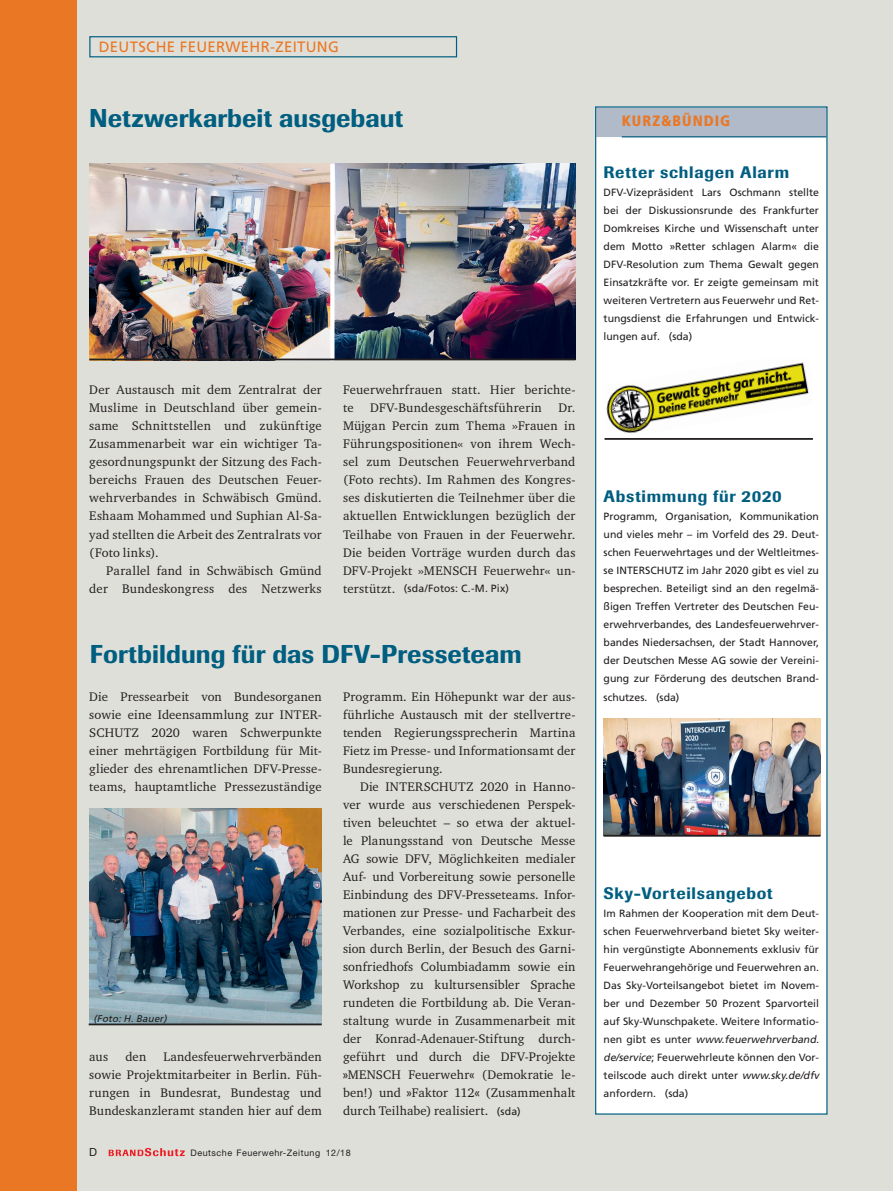
<style>
.page{position:relative;width:893px;height:1191px;background:#fff}
.page>*{position:absolute;margin:0;border:0;box-sizing:border-box;transform-origin:0 0}
.t1{font:500 25.5px "Supersonic BSK";letter-spacing:.005em;color:#005e80}
.t2{font:500 16.5px "Supersonic BSK";letter-spacing:.045em;color:#005e80}
.t3{font:15px "Frutiger LT";letter-spacing:.02em;color:#ea7724}
.t4{font:900 condensed 15px "Frutiger LT";letter-spacing:.07em;color:#ea7724}
.t5{font:12.75px/18px "Charter ITC";letter-spacing:.015em;color:#231f20;text-align:justify}
.t6{font:11.25px "Helvetica Neue LT";color:#231f20}
.t7{font:10.5px/18px "Frutiger LT";color:#231f20;text-align:justify}
.t8{font:italic 9.75px "Frutiger LT";color:#231f20}
.t9{font:9px "Helvetica Neue LT";letter-spacing:.055em;color:#231f20}
.s1{font-family:"Charter ITC";font-size:12.75px}
.s2{font-family:"Supersonic BSK"}
.s3{font-family:"Frutiger LT";font-size:10.5px}
.s4{font-style:italic}
</style>
<div class="page">
<div style="left:1px;top:0;width:892px;height:1191px;background:#dfdfd9"></div>
<div style="left:89px;top:36px;width:368px;height:21px;border:1px solid #005e80"></div>
<div style="left:0;top:0;width:77px;height:1191px;background:#ea7724"></div>
<svg style="left:109px;top:1148px;width:76px;height:8px"></svg>
<div style="left:596px;top:107px;width:231px;height:1007px;background:#fff"></div>
<div style="left:596px;top:107px;width:230px;height:30px;background:#b0bac9"></div>
<hr style="left:622px;top:136px;width:204px;height:1px;background:#005e80">
<div style="left:595px;top:106px;width:232px;height:1008px;border:1px solid #005e80"></div>
<img style="left:89px;top:808px;width:233px;height:215px">
<hr style="left:89px;top:1023px;width:233px;height:2px;background:#231f20">
<svg style="left:604px;top:836px;width:216px;height:1px"></svg>
<img style="left:604px;top:718px;width:216px;height:117px">
<hr style="left:604px;top:835px;width:216px;height:1px;background:#231f20">
<img style="left:606px;top:362px;width:203px;height:72px">
<hr style="left:604px;top:438px;width:209px;height:2px;background:#231f20">
<img style="left:89px;top:164px;width:241px;height:194px">
<img style="left:334px;top:164px;width:241px;height:194px">
<svg style="left:330px;top:164px;width:4px;height:197px"></svg>
<hr style="left:89px;top:358px;width:486px;height:2px;background:#231f20">
<p class="t3" style="left:99px;top:38px;width:242px">DEUTSCHE FEUERWEHR-ZEITUNG</p>
<h1 class="t1" style="left:89px;top:102px;width:316px">Netzwerkarbeit ausgebaut</h1>
<p class="t5" style="left:89px;top:381px;width:234px">Der Austausch mit dem Zentralrat der Muslime in Deutschland über gemein&shy;same Schnittstellen und zukünftige Zusammenarbeit war ein wichtiger Ta&shy;gesordnungspunkt der Sitzung des Fach&shy;bereichs Frauen des Deutschen Feuer&shy;wehrverbandes in Schwäbisch Gmünd.<br>Eshaam Mohammed und Suphian Al-Sa&shy;yad stellten die Arbeit des Zentralrats vor (Foto links).</p>
<p class="t5" style="left:89px;top:561px;width:234px;text-align:right">Parallel fand in Schwäbisch Gmünd der Bundeskongress des Netzwerks</p>
<p class="t5" style="left:343px;top:381px;width:234px">Feuerwehrfrauen statt. Hier berichte&shy;te</p>
<p class="t5" style="left:370px;top:399px;width:173px">DFV-Bundesgeschäftsführerin</p>
<p class="t5" style="left:343px;top:399px;width:234px;text-indent:215px">Dr.<br>Müjgan Percin zum Thema »Frauen in Führungspositionen« von ihrem Wech&shy;sel zum Deutschen Feuerwehrverband (Foto rechts). Im Rahmen des Kongres&shy;ses diskutierten die Teilnehmer über die aktuellen Entwicklungen bezüglich der Teilhabe von Frauen in der Feuerwehr.<br>Die beiden Vorträge wurden durch das DFV-Projekt »MENSCH Feuerwehr« un-</p>
<p class="t7" style="left:343px;top:580px;width:167px"><span class="s1">terstützt.</span> (sda/Fotos: C.-M. Pix)</p>
<h1 class="t1" style="left:90px;top:639px;width:433px">Fortbildung für das DFV-Presseteam</h1>
<p class="t5" style="left:89px;top:687px;width:234px">Die Pressearbeit von Bundesorganen sowie eine Ideensammlung zur INTER-SCHUTZ 2020 waren Schwerpunkte einer mehrtägigen Fortbildung für Mit&shy;glieder des ehrenamtlichen DFV-Presse&shy;teams, hauptamtliche Pressezuständige</p>
<p class="t5" style="left:343px;top:687px;width:234px">Programm. Ein Höhepunkt war der aus&shy;führliche Austausch mit der stellvertre&shy;tenden Regierungssprecherin Martina Fietz im Presse- und Informationsamt der Bundesregierung.</p>
<p class="t5" style="left:343px;top:777px;width:234px;text-indent:17px">Die INTERSCHUTZ 2020 in Hanno&shy;ver wurde aus verschiedenen Perspek&shy;tiven beleuchtet – so etwa der aktuel&shy;le Planungsstand von Deutsche Messe AG sowie DFV, Möglichkeiten medialer Auf- und Vorbereitung sowie personelle Einbindung des DFV-Presseteams. Infor&shy;mationen zur Presse- und Facharbeit des Verbandes, eine sozialpolitische Exkur&shy;sion durch Berlin, der Besuch des Garni&shy;sonfriedhofs Columbiadamm sowie ein Workshop zu kultursensibler Sprache rundeten die Fortbildung ab. Die Veran&shy;staltung wurde in Zusammenarbeit mit der Konrad-Adenauer-Stiftung durch&shy;geführt und durch die DFV-Projekte <span class="s2">»</span>MENSCH Feuerwehr<span class="s2">«</span> (Demokratie le&shy;ben!) und <span class="s2">»</span>Faktor 112<span class="s2">«</span> (Zusammenhalt durch Teilhabe) realisiert. <span class="s3">(sda)</span></p>
<p class="t8" style="left:94px;top:1012px;width:77px">(Foto:H.Bauer)</p>
<p class="t5" style="left:89px;top:1047px;width:234px;text-indent:74px">Landesfeuerwehrverbänden sowie Projektmitarbeiter in Berlin. Füh&shy;rungen in Bundesrat, Bundestag und Bundeskanzleramt standen hier auf dem</p>
<p class="t5" style="left:89px;top:1047px;width:20px">aus</p>
<p class="t5" style="left:125px;top:1047px;width:22px">den</p>
<p class="t6" style="left:89px;top:1145px;width:9px">D</p>
<p class="t9" style="left:191px;top:1147px;width:162px">Deutsche Feuerwehr-Zeitung 12/18</p>
<p class="t4" style="left:622px;top:112px;width:110px">KURZ&amp;BÜNDIG</p>
<p class="t2" style="left:604px;top:163px;width:187px">Retter schlagen Alarm</p>
<p class="t7" style="left:604px;top:184px;width:217px">DFV-Vizepräsident Lars Oschmann stellte bei der Diskussionsrunde des Frankfurter Domkreises Kirche und Wissenschaft unter dem Motto »Retter schlagen Alarm« die DFV-Resolution zum Thema Gewalt gegen Einsatzkräfte vor. Er zeigte gemeinsam mit weiteren Vertretern aus Feuerwehr und Ret&shy;tungsdienst die Erfahrungen und Entwick&shy;lungen auf. (sda)</p>
<p class="t2" style="left:604px;top:487px;width:180px">Abstimmung für 2020</p>
<p class="t7" style="left:604px;top:508px;width:217px">Programm, Organisation, Kommunikation und vieles mehr – im Vorfeld des 29. Deut&shy;schen Feuerwehrtages und der Weltleitmes&shy;se INTERSCHUTZ im Jahr 2020 gibt es viel zu besprechen. Beteiligt sind an den regelmä&shy;ßigen Treffen Vertreter des Deutschen Feu&shy;erwehrverbandes, des Landesfeuerwehrver&shy;bandes Niedersachsen, der Stadt Hannover, der Deutschen Messe AG sowie der Vereini&shy;gung zur Förderung des deutschen Brand&shy;schutzes. (sda)</p>
<p class="t2" style="left:604px;top:882px;width:171px">Sky-Vorteilsangebot</p>
<p class="t7" style="left:604px;top:904px;width:219px;text-align:left">Im Rahmen der Kooperation mit dem Deut&shy;schen Feuerwehrverband bietet Sky weiter&shy;hin vergünstigte Abonnements exklusiv für Feuerwehrangehörige und Feuerwehren an.<br>Das Sky-Vorteilsangebot bietet im Novem&shy;ber und Dezember 50 Prozent Sparvorteil auf Sky-Wunschpakete. Weitere Informatio&shy;n e n g i bt e s u n t e r <span class="s4">www.feuerwehrverband. de/service</span>; Feuerwehrleute können den Vor&shy;teilscode auch direkt unter <span class="s4">www.sky.de/dfv </span>anfordern. (sda)</p>
</div>
